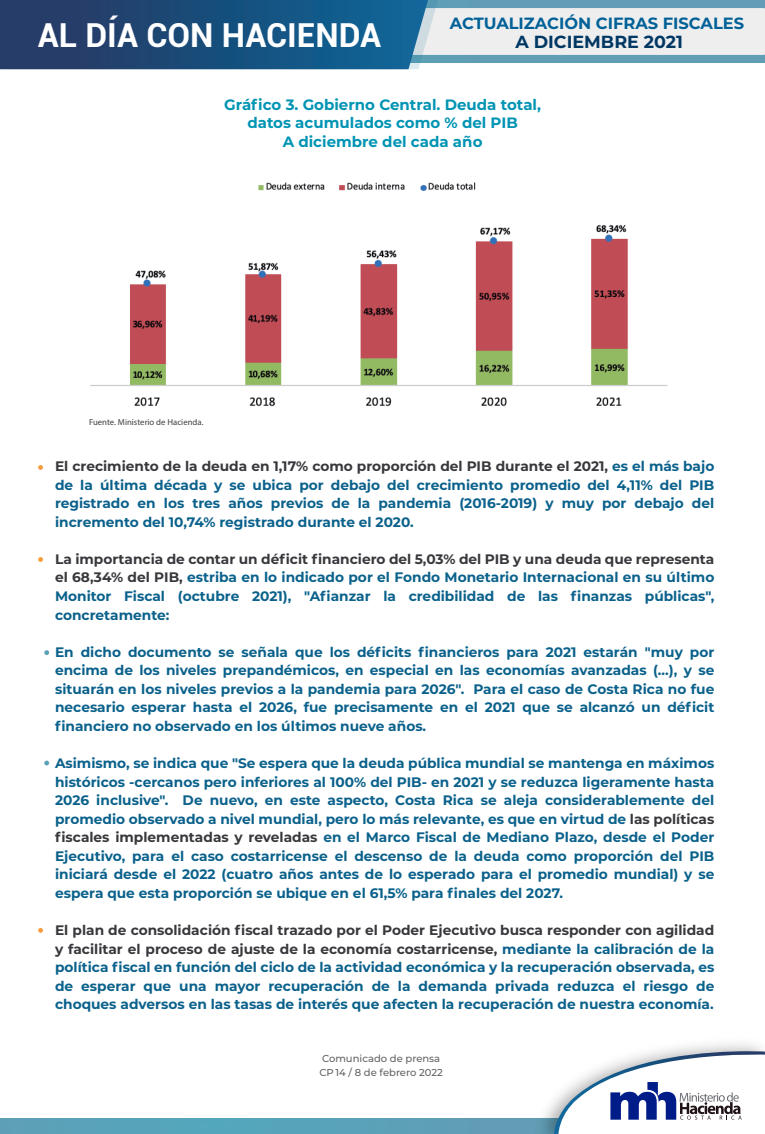
<style>
.page{position:relative;width:765px;height:1134px;background:#fff}
.page>*{position:absolute;margin:0;border:0;box-sizing:border-box;transform-origin:0 0}
.t1{font:700 33px "Roboto";color:#fff}
.t2{font:700 17.5px "Montserrat";color:#003864}
.t3{font:700 16.25px "Montserrat";color:#006198}
.t4{font:700 15px/18.5px "Montserrat";color:#0094b4;text-align:center}
.t5{font:700 13.75px/18.6px "Montserrat";color:#0a618b;text-align:justify}
.t6{font:500 10px/13.5px "Montserrat";color:#636366}
.t7{font:500 10px "Montserrat";color:#5f6267}
.t8{font:8.75px "Myriad Pro";color:#3e3e3f}
.s1{color:#38373c}
</style>
<div class="page">
<div style="left:0;top:1118px;width:765px;height:16px;background:#59a2b9"></div>
<svg style="left:554px;top:1050px;width:211px;height:84px"></svg>
<div style="left:0;top:0;width:765px;height:63px;background:#619db5"></div>
<div style="left:369px;top:8px;width:396px;height:47px;background:#eee"></div>
<svg style="left:0;top:0;width:438px;height:69px;background:#215380"></svg>
<img style="left:90px;top:182px;width:578px;height:225px">
<svg style="left:38px;top:465px;width:5px;height:5px"></svg>
<svg style="left:38px;top:557px;width:5px;height:5px"></svg>
<svg style="left:44px;top:650px;width:5px;height:5px"></svg>
<svg style="left:44px;top:761px;width:5px;height:4px"></svg>
<svg style="left:38px;top:928px;width:5px;height:5px"></svg>
<h1 class="t1" style="left:38px;top:12px;width:345px">AL DÍA CON HACIENDA</h1>
<p class="t3" style="left:450px;top:11px;width:296px">ACTUALIZACIÓN CIFRAS FISCALES</p>
<p class="t2" style="left:515px;top:29px;width:169px">A DICIEMBRE 2021</p>
<p class="t4" style="left:224px;top:95px;width:318px">Gráfico 3. Gobierno Central. Deuda total, datos acumulados como % del PIB<br>A diciembre del cada año</p>
<p class="t8" style="left:89px;top:417px;width:116px">Fuente. Ministerio de Hacienda.</p>
<p class="t5" style="left:55px;top:456px;width:661px"><span class="s1">El crecimiento de la deuda en 1,17% como proporción del PIB durante el 2021,</span> es el más bajo de la última década y se ubica por debajo del crecimiento promedio del 4,11% del PIB registrado en los tres años previos de la pandemia (2016-2019) y muy por debajo del incremento del 10,74% registrado durante el 2020.</p>
<p class="t5" style="left:55px;top:549px;width:661px"><span class="s1">La importancia de contar un déficit financiero del 5,03% del PIB y una deuda que representa el 68,34% del PIB,</span> estriba en lo indicado por el Fondo Monetario Internacional en su último Monitor Fiscal (octubre 2021), "Afianzar la credibilidad de las finanzas públicas", concretamente:</p>
<p class="t5" style="left:55px;top:642px;width:661px">En dicho documento se señala que los déficits financieros para 2021 estarán "muy por encima de los niveles prepandémicos, en especial en las economías avanzadas (…), y se situarán en los niveles previos a la pandemia para 2026". Para el caso de Costa Rica no fue necesario esperar hasta el 2026, fue precisamente en el 2021 que se alcanzó un déficit financiero no observado en los últimos nueve años.</p>
<p class="t5" style="left:55px;top:753px;width:661px">Asimismo, se indica que "Se espera que la deuda pública mundial se mantenga en máximos históricos -cercanos pero inferiores al 100% del PIB- en 2021 y se reduzca ligeramente hasta 2026 inclusive". De nuevo, en este aspecto, Costa Rica se aleja considerablemente del promedio observado a nivel mundial, pero lo más relevante, es que en virtud de <span class="s1">las políticas fiscales implementadas y reveladas</span> en el Marco Fiscal de Mediano Plazo, desde el Poder Ejecutivo, para el caso costarricense el descenso de la deuda como proporción del PIB iniciará desde el 2022 (cuatro años antes de lo esperado para el promedio mundial) y se espera que esta proporción se ubique en el 61,5% para finales del 2027.</p>
<p class="t5" style="left:55px;top:920px;width:661px"><span class="s1">El plan de consolidación fiscal trazado por el Poder Ejecutivo busca responder con agilidad y facilitar el proceso de ajuste de la economía costarricense,</span> mediante la calibración de la política fiscal en función del ciclo de la actividad económica y la recuperación observada, es de esperar que una mayor recuperación de la demanda privada reduzca el riesgo de choques adversos en las tasas de interés que afecten la recuperación de nuestra economía.</p>
<p class="t6" style="left:319px;top:1051px;width:125px">Comunicado de prensa<br>CP 3 / 8 de febrero 2022</p>
<p class="t7" style="left:335px;top:1065px;width:12px">14</p>
</div>
